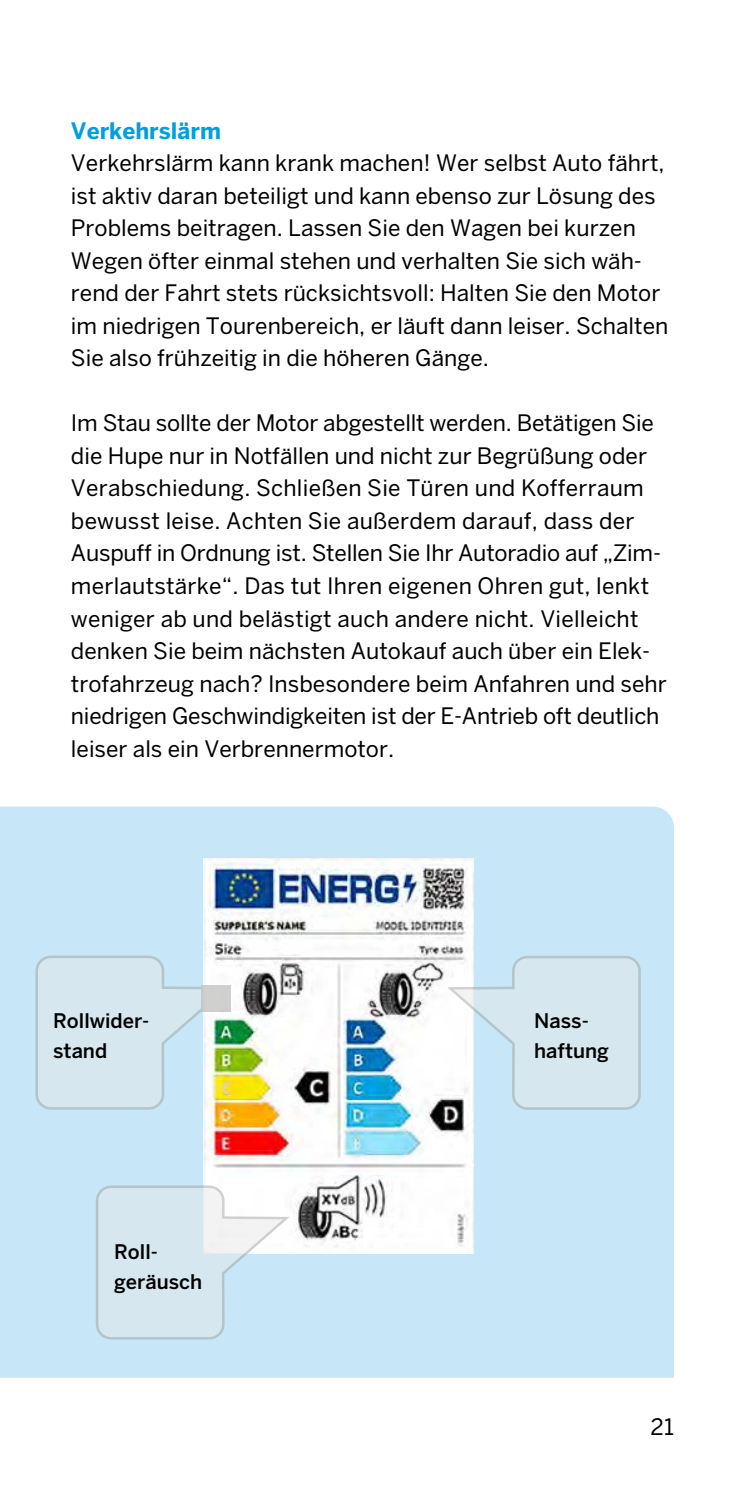
<style>
.page{position:relative;width:745px;height:1489px;background:#fff}
.page>*{position:absolute;margin:0;border:0;box-sizing:border-box;transform-origin:0 0}
.t1{font:22.5px/32.5px "Benton Sans";color:#000}
.t2{font:700 22.5px "Benton Sans";color:#009fe0}
.t3{font:500 20px/30px "Benton Sans";color:#000}
</style>
<div class="page">
<div style="left:0;top:806px;width:673px;height:571px;background:#c7e6f8"></div>
<img style="left:203px;top:857px;width:270px;height:396px">
<svg style="left:473px;top:955px;width:167px;height:154px"></svg>
<img style="left:447px;top:986px;width:26px;height:24px">
<svg style="left:96px;top:1185px;width:152px;height:154px"></svg>
<img style="left:203px;top:1185px;width:86px;height:68px">
<svg style="left:35px;top:955px;width:168px;height:154px"></svg>
<img style="left:202px;top:985px;width:28px;height:26px">
<h3 class="t2" style="left:71px;top:117px;width:151px">Verkehrslärm</h3>
<p class="t1" style="left:71px;top:147px;width:598px">Verkehrslärm kann krank machen! Wer selbst Auto fährt, ist aktiv daran beteiligt und kann ebenso zur Lösung des Problems beitragen. Lassen Sie den Wagen bei kurzen Wegen öfter einmal stehen und verhalten Sie sich wäh&shy;rend der Fahrt stets rücksichtsvoll: Halten Sie den Motor im niedrigen Tourenbereich, er läuft dann leiser. Schalten Sie also frühzeitig in die höheren Gänge.</p>
<p class="t1" style="left:71px;top:407px;width:597px">Im Stau sollte der Motor abgestellt werden. Betätigen Sie die Hupe nur in Notfällen und nicht zur Begrüßung oder Verabschiedung. Schließen Sie Türen und Kofferraum bewusst leise. Achten Sie außerdem darauf, dass der Auspuff in Ordnung ist. Stellen Sie Ihr Autoradio auf „Zim&shy;merlautstärke“. Das tut Ihren eigenen Ohren gut, lenkt weniger ab und belästigt auch andere nicht. Vielleicht denken Sie beim nächsten Autokauf auch über ein Elek&shy;trofahrzeug nach? Insbesondere beim Anfahren und sehr niedrigen Geschwindigkeiten ist der E-Antrieb oft deutlich leiser als ein Verbrennermotor.</p>
<p class="t3" style="left:53px;top:1005px;width:98px">Rollwider&shy;stand</p>
<p class="t3" style="left:114px;top:1236px;width:90px">Roll&shy;geräusch</p>
<p class="t3" style="left:534px;top:1005px;width:76px">Nass&shy;haftung</p>
<p class="t1" style="left:650px;top:1409px;width:25px">21</p>
</div>
